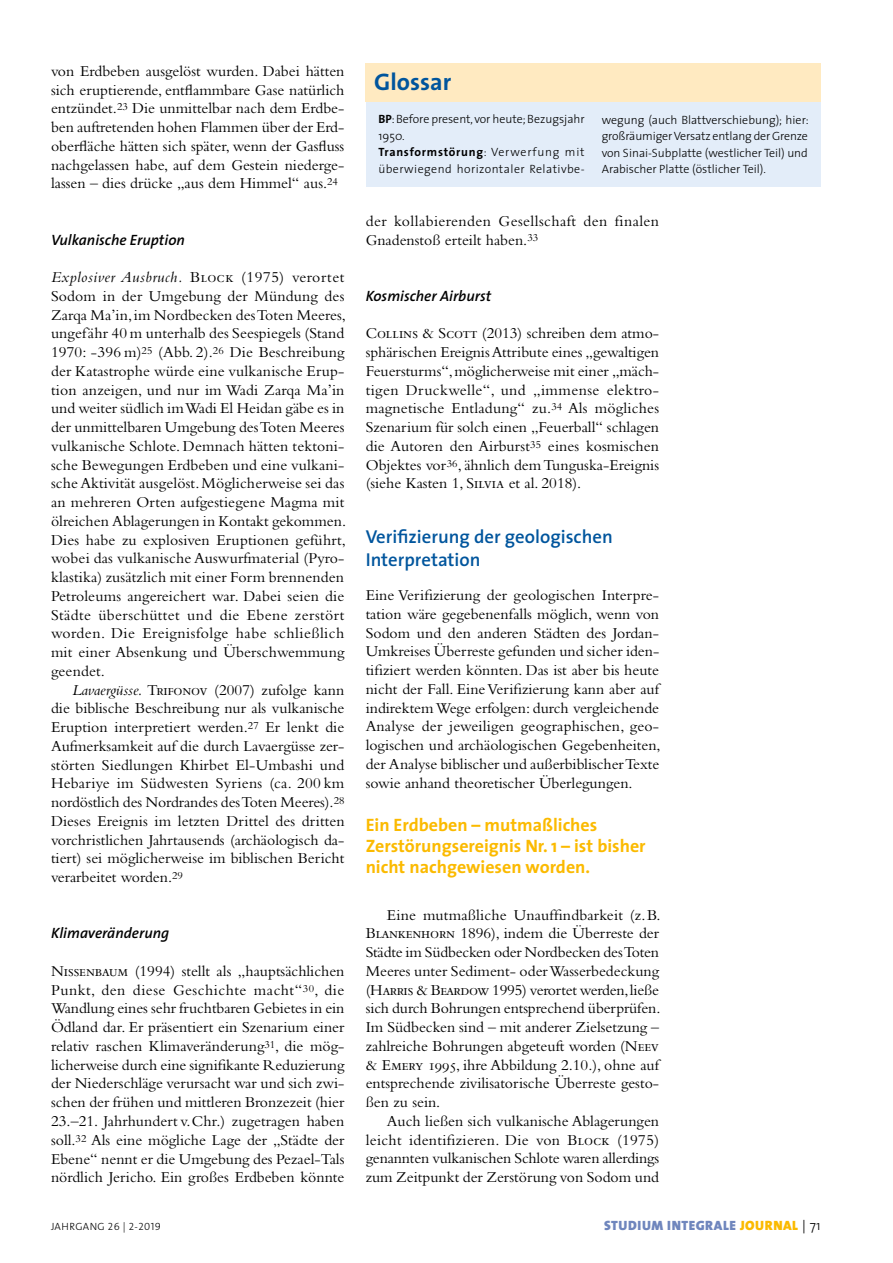
<style>
.page{position:relative;width:893px;height:1263px;background:#fff}
.page>*{position:absolute;margin:0;border:0;box-sizing:border-box;transform-origin:0 0}
.t1{font:700 24px "The Sans";color:#00559d}
.t2{font:600 18.75px/22.5px "The Sans";color:#00559d}
.t3{font:700 18px/21px "The Sans";color:#fbba00}
.t4{font:15.75px/18.8px "Bembo";color:#000;text-align:justify}
.t5{font:15.75px/18.8px "Bembo";letter-spacing:.03em;color:#000}
.t6{font:italic 600 15px "The Sans";color:#000}
.t7{font:900 13.5px "The Sans";letter-spacing:.04em;color:#6f86bd}
.t8{font:300 12px/16.5px "The Sans";color:#000}
.t9{font:10.5px "The Sans Light Caps";letter-spacing:.04em;color:#000}
.s1{font-style:italic}
.s2{font-family:"Bembo SC"}
.s3{font-weight:700}
.s4{color:#fbba00}
.s5{font-weight:300;color:#000}
</style>
<div class="page">
<div style="left:366px;top:64px;width:455px;height:38px;background:#ffeac1"></div>
<div style="left:366px;top:102px;width:455px;height:85px;background:#e3edf9"></div>
<p class="t4" style="left:51px;top:61px;width:295px">von Erdbeben ausgelöst wurden. Dabei hätten sich eruptierende, entflammbare Gase natürlich entzündet.<sup>23</sup> Die unmittelbar nach dem Erdbe&shy;ben auftretenden hohen Flammen über der Erd&shy;oberfläche hätten sich später, wenn der Gasfluss nachgelassen habe, auf dem Gestein niederge&shy;lassen – dies drücke „aus dem Himmel“ aus.<sup>24</sup></p>
<p class="t6" style="left:51px;top:227px;width:135px">Vulkanische Eruption</p>
<p class="t4" style="left:51px;top:268px;width:297px;text-align:left"><span class="s1">Explosiver Ausbruch.</span> <span class="s2">Block</span> (1975) verortet Sodom in der Umgebung der Mündung des Zarqa Ma’in, im Nordbecken des Toten Meeres, ungefähr 40 m unterhalb des Seespiegels (Stand 1970: -396 m)<sup>25</sup> (Abb. 2).<sup>26</sup> Die Beschreibung der Katastrophe würde eine vulkanische Erup&shy;tion anzeigen, und nur im Wadi Zarqa Ma’in und weiter südlich im Wadi El Heidan gäbe es in der unmittelbaren Umgebung des Toten Meeres vulkanische Schlote. Demnach hätten tektoni&shy;sche Bewegungen Erdbeben und eine vulkani&shy;sche Aktivität ausgelöst. Möglicherweise sei das an mehreren Orten aufgestiegene Magma mit ölreichen Ablagerungen in Kontakt gekommen.<br>Dies habe zu explosiven Eruptionen geführt, wobei das vulkanische Auswurfmaterial (Pyro&shy;klastika) zusätzlich mit einer Form brennenden Petroleums angereichert war. Dabei seien die Städte überschüttet und die Ebene zerstört worden. Die Ereignisfolge habe schließlich mit einer Absenkung und Überschwemmung geendet.</p>
<p class="t4" style="left:51px;top:680px;width:295px;text-indent:21px"><span class="s1">Lavaergüsse.</span> <span class="s2">Trifonov</span> (2007) zufolge kann die biblische Beschreibung nur als vulkanische Eruption interpretiert werden.<sup>27</sup> Er lenkt die Aufmerksamkeit auf die durch Lavaergüsse zer&shy;störten Siedlungen Khirbet El-Umbashi und Hebariye im Südwesten Syriens (ca. 200 km nordöstlich des Nordrandes des Toten Meeres).<sup>28<br></sup>Dieses Ereignis im letzten Drittel des dritten vorchristlichen Jahrtausends (archäologisch da&shy;tiert) sei möglicherweise im biblischen Bericht verarbeitet worden.<sup>29</sup></p>
<p class="t6" style="left:51px;top:921px;width:120px">Klimaveränderung</p>
<p class="t4" style="left:51px;top:961px;width:295px"><span class="s2">Nissenbaum</span> (1994) stellt als „hauptsächlichen Punkt, den diese Geschichte macht“<sup>30</sup>, die Wandlung eines sehr fruchtbaren Gebietes in ein Ödland dar. Er präsentiert ein Szenarium einer relativ raschen Klimaveränderung<sup>31</sup>, die mög&shy;licherweise durch eine signifikante Reduzierung der Niederschläge verursacht war und sich zwi&shy;schen der frühen und mittleren Bronzezeit (hier 23.–21. Jahrhundert v.Chr.) zugetragen haben soll.<sup>32</sup> Als eine mögliche Lage der „Städte der Ebene“ nennt er die Umgebung des Pezael-Tals nördlich Jericho. Ein großes Erdbeben könnte</p>
<h1 class="t1" style="left:374px;top:62px;width:78px">Glossar</h1>
<p class="t8" style="left:378px;top:111px;width:208px"><span class="s3">BP</span>: Before present, vor heute; Bezugsjahr<br>1950.<br><span class="s3">Transformstörung</span>: Verwerfung mit überwiegend horizontaler Relativbe-</p>
<p class="t8" style="left:602px;top:111px;width:208px;text-align:justify">wegung (auch Blattverschiebung); hier: großräumiger Versatz entlang der Grenze von Sinai-Subplatte (westlicher Teil) und Arabischer Platte (östlicher Teil).</p>
<p class="t5" style="left:366px;top:211px;width:295px">der kollabierenden Gesellschaft den finalen<br>Gnadenstoß erteilt haben.<sup>33</sup></p>
<p class="t6" style="left:366px;top:283px;width:127px">Kosmischer Airburst</p>
<p class="t4" style="left:366px;top:324px;width:295px"><span class="s2">Collins</span> &amp; <span class="s2">Scott</span> (2013) schreiben dem atmo&shy;sphärischen Ereignis Attribute eines „gewaltigen Feuersturms“, möglicherweise mit einer „mäch&shy;tigen Druckwelle“, und „immense elektro&shy;magnetische Entladung“ zu.<sup>34</sup> Als mögliches Szenarium für solch einen „Feuerball“ schlagen die Autoren den Airburst<sup>35</sup> eines kosmischen Objektes vor<sup>36</sup>, ähnlich dem Tunguska-Ereignis (siehe Kasten 1, <span class="s2">Silvia</span> et al. 2018).</p>
<p class="t2" style="left:366px;top:525px;width:249px">Verifizierung der geologischen<br>Interpretation</p>
<p class="t4" style="left:366px;top:586px;width:296px;text-align:left">Eine Verifizierung der geologischen Interpre&shy;tation wäre gegebenenfalls möglich, wenn von Sodom und den anderen Städten des Jordan-Umkreises Überreste gefunden und sicher iden&shy;tifiziert werden könnten. Das ist aber bis heute nicht der Fall. Eine Verifizierung kann aber auf indirektem Wege erfolgen: durch vergleichende Analyse der jeweiligen geographischen, geo&shy;logischen und archäologischen Gegebenheiten, der Analyse biblischer und außerbiblischer Texte sowie anhand theoretischer Überlegungen.</p>
<p class="t3" style="left:366px;top:814px;width:281px">Ein Erdbeben – mutmaßliches<br>Zerstörungsereignis Nr. 1 – ist bisher nicht nachgewiesen worden.</p>
<p class="t4" style="left:366px;top:905px;width:296px;text-indent:21px">Eine mutmaßliche Unauffindbarkeit (z.B.<br><span class="s2">Blankenhorn</span> 1896), indem die Überreste der Städte im Südbecken oder Nordbecken des Toten Meeres unter Sediment- oder Wasserbedeckung (<span class="s2">Harris</span> &amp; <span class="s2">Beardow</span> 1995) verortet werden, ließe sich durch Bohrungen entsprechend überprüfen.<br>Im Südbecken sind – mit anderer Zielsetzung – zahlreiche Bohrungen abgeteuft worden (<span class="s2">Neev </span>&amp; <span class="s2">Emery 1995</span>, ihre Abbildung 2.10.), ohne auf entsprechende zivilisatorische Überreste gesto&shy;ßen zu sein.</p>
<p class="t4" style="left:366px;top:1111px;width:295px;text-indent:21px">Auch ließen sich vulkanische Ablagerungen leicht identifizieren. Die von <span class="s2">Block</span> (1975) genannten vulkanischen Schlote waren allerdings zum Zeitpunkt der Zerstörung von Sodom und</p>
<p class="t9" style="left:51px;top:1218px;width:111px">JAHRGANG 26 | 2-2019</p>
<p class="t7" style="left:604px;top:1214px;width:218px">STUDIUM INTEGRALE <span class="s4">JOURNAL</span> <span class="s5">|</span> <span class="s5">71</span></p>
</div>
